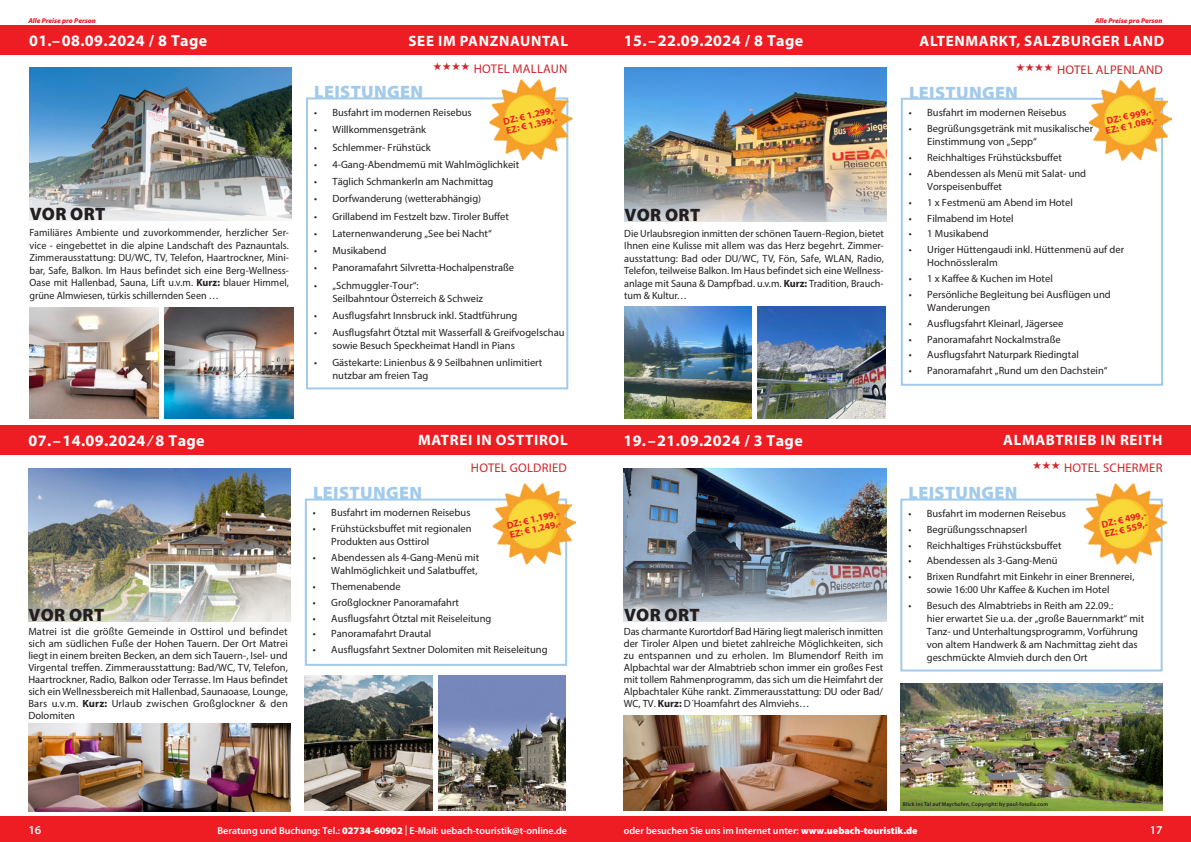
<style>
.page{position:relative;width:1191px;height:842px;background:#fff}
.page>*{position:absolute;margin:0;border:0;box-sizing:border-box;transform-origin:0 0}
.t1{font:900 18px "Myriad Pro";letter-spacing:.02em;color:#a2caeb}
.t2{font:900 18px "Myriad Pro";letter-spacing:.02em;color:#231f20}
.t3{font:700 16px "Myriad Pro";letter-spacing:.025em;color:#fff}
.t4{font:700 15px "Myriad Pro";letter-spacing:.045em;color:#fff}
.t5{font:12.6px "Myriad Pro";letter-spacing:.02em;color:#d1232a}
.t6{font:600 12px "Myriad Pro";color:#fff}
.t7{font:10.5px/13px "Myriad Pro";color:#231f20}
.t8{font:10.5px/12.5px "Myriad Pro";color:#231f20;text-align:justify;scale:.96 1}
.t9{font:600 10px "Myriad Pro";color:#fff}
.t10{font:700 9.7px/9.7px "Myriad Pro";color:#ee1d23}
.t11{font:italic 900 7px "Myriad Pro";color:#ee1d23}
.t12{font:600 5.5px "Myriad Pro";letter-spacing:.025em;color:#231f20}
.s1{font-weight:700}
.s2{font-weight:900}
</style>
<div class="page">
<div style="left:0;top:816px;width:1191px;height:26px;background:#ee1d23"></div>
<div style="left:0;top:26px;width:595px;height:29px;background:#ee1d23"></div>
<div style="left:0;top:425px;width:595px;height:30px;background:#ee1d23"></div>
<div style="left:595px;top:26px;width:596px;height:29px;background:#ee1d23"></div>
<div style="left:595px;top:425px;width:596px;height:30px;background:#ee1d23"></div>
<img style="left:28px;top:469px;width:263px;height:153px">
<div style="left:305px;top:499px;width:262px;height:167px;border:2px solid #a2caeb"></div>
<img style="left:485px;top:483px;width:92px;height:90px">
<img style="left:438px;top:675px;width:128px;height:136px">
<img style="left:305px;top:675px;width:127px;height:136px">
<img style="left:28px;top:724px;width:263px;height:87px">
<img style="left:900px;top:683px;width:262px;height:128px">
<img style="left:624px;top:715px;width:262px;height:96px">
<img style="left:624px;top:469px;width:262px;height:153px">
<div style="left:900px;top:499px;width:262px;height:172px;border:2px solid #a2caeb"></div>
<img style="left:1075px;top:483px;width:92px;height:90px">
<div style="left:900px;top:98px;width:263px;height:288px;border:2px solid #a2caeb"></div>
<img style="left:1081px;top:79px;width:92px;height:90px">
<img style="left:624px;top:68px;width:262px;height:153px">
<img style="left:757px;top:306px;width:128px;height:112px">
<img style="left:624px;top:306px;width:128px;height:112px">
<img style="left:30px;top:68px;width:262px;height:153px">
<div style="left:306px;top:97px;width:262px;height:292px;border:2px solid #a2caeb"></div>
<img style="left:481px;top:79px;width:92px;height:90px">
<img style="left:30px;top:307px;width:128px;height:111px">
<img style="left:164px;top:307px;width:129px;height:111px">
<p class="t11" style="left:28px;top:16px;width:69px">Alle Preise pro Person</p>
<p class="t11" style="left:1095px;top:16px;width:69px">Alle Preise pro Person</p>
<h2 class="t3" style="left:29px;top:30px;width:180px">01.–08.09.2024 / 8 Tage</h2>
<h1 class="t2" style="left:30px;top:202px;width:77px">VOR ORT</h1>
<p class="t8" style="left:30px;top:226px;width:272px">Familiäres Ambiente und zuvorkommender, herzlicher Ser&shy;vice - eingebettet in die alpine Landschaft des Paznauntals.<br>Zimmerausstattung: DU/WC, TV, Telefon, Haartrockner, Mini&shy;bar, Safe, Balkon. Im Haus befindet sich eine Berg-Wellness-Oase mit Hallenbad, Sauna, Lift u.v.m. <span class="s1">Kurz:</span> blauer Himmel, grüne Almwiesen, türkis schillernden Seen …</p>
<h3 class="t4" style="left:408px;top:31px;width:161px">SEE IM PANZNAUNTAL</h3>
<p class="t5" style="left:474px;top:61px;width:95px">HOTEL MALLAUN</p>
<p class="t10" style="left:502px;top:116px;width:55px;rotate:-13deg">DZ: € 1.299,-<br>EZ: € 1.399,-</p>
<h1 class="t1" style="left:314px;top:80px;width:110px">LEISTUNGEN</h1>
<p class="t7" style="left:314px;top:106px;width:159px">• Busfahrt im modernen Reisebus</p>
<p class="t7" style="left:314px;top:123px;width:114px">• Willkommensgetränk</p>
<p class="t7" style="left:314px;top:140px;width:118px">• Schlemmer- Frühstück</p>
<p class="t7" style="left:314px;top:158px;width:207px">• 4-Gang-Abendmemü mit Wahlmöglichkeit</p>
<p class="t7" style="left:314px;top:175px;width:181px">• Täglich Schmankerln am Nachmittag</p>
<p class="t7" style="left:314px;top:192px;width:169px">• Dorfwanderung (wetterabhängig)</p>
<p class="t7" style="left:314px;top:209px;width:196px">• Grillabend im Festzelt bzw. Tiroler Buffet</p>
<p class="t7" style="left:314px;top:227px;width:179px">• Laternenwanderung „See bei Nacht“</p>
<p class="t7" style="left:314px;top:244px;width:74px">• Musikabend</p>
<p class="t7" style="left:314px;top:261px;width:202px">• Panoramafahrt Silvretta-Hochalpenstraße</p>
<p class="t7" style="left:332px;top:278px;width:152px;text-indent:-18px">• „Schmuggler-Tour“:<br>Seilbahntour Österreich &amp; Schweiz</p>
<p class="t7" style="left:314px;top:309px;width:205px">• Ausflugsfahrt Innsbruck inkl. Stadtführung</p>
<p class="t7" style="left:332px;top:326px;width:233px;text-indent:-18px">• Ausflugsfahrt Ötztal mit Wasserfall &amp; Greifvogelschau sowie Besuch Speckheimat Handl in Pians</p>
<p class="t7" style="left:332px;top:356px;width:211px;text-indent:-18px">• Gästekarte: Linienbus &amp; 9 Seilbahnen unlimitiert nutzbar am freien Tag</p>
<h2 class="t3" style="left:29px;top:430px;width:178px">07.–14.09.2024 / 8 Tage</h2>
<h3 class="t4" style="left:418px;top:430px;width:151px">MATREI IN OSTTIROL</h3>
<h1 class="t2" style="left:29px;top:603px;width:77px">VOR ORT</h1>
<p class="t7" style="left:28px;top:626px;width:261px;line-height:12px;text-align:justify">Matrei ist die größte Gemeinde in Osttirol und befindet sich am südlichen Fuße der Hohen Tauern. Der Ort Matrei liegt in einem breiten Becken, an dem sich Tauern-, Isel- und Virgental treffen. Zimmerausstattung: Bad/WC, TV, Telefon, Haartrockner, Radio, Balkon oder Terrasse. Im Haus befindet sich ein Wellnessbereich mit Hallenbad, Saunaoase, Lounge, Bars u.v.m. <span class="s1">Kurz:</span> Urlaub zwischen Großglockner &amp; den Dolomiten</p>
<p class="t5" style="left:471px;top:460px;width:98px">HOTEL GOLDRIED</p>
<p class="t10" style="left:506px;top:520px;width:55px;rotate:-13deg">DZ: € 1.199,-<br>EZ: € 1.249,-</p>
<h1 class="t1" style="left:313px;top:480px;width:110px">LEISTUNGEN</h1>
<p class="t7" style="left:313px;top:506px;width:159px">• Busfahrt im modernen Reisebus</p>
<p class="t7" style="left:331px;top:522px;width:142px;text-indent:-18px">• Frühstücksbuffet mit regionalen<br>Produkten aus Osttirol</p>
<p class="t7" style="left:313px;top:551px;width:168px;text-align:right">• Abendessen als 4-Gang-Menü mit<br>Wahlmöglichkeit und Salatbuffet,</p>
<p class="t7" style="left:313px;top:580px;width:89px">• Themenabende</p>
<p class="t7" style="left:313px;top:596px;width:148px">• Großglockner Panoramafahrt</p>
<p class="t7" style="left:313px;top:611px;width:180px">• Ausflugsfahrt Ötztal mit Reiseleitung</p>
<p class="t7" style="left:313px;top:627px;width:120px">• Panoramafahrt Drautal</p>
<p class="t7" style="left:313px;top:643px;width:236px">• Ausflugsfahrt Sextner Dolomiten mit Reiseleitung</p>
<h2 class="t3" style="left:624px;top:30px;width:181px">15.–22.09.2024 / 8 Tage</h2>
<h3 class="t4" style="left:919px;top:31px;width:246px">ALTENMARKT, SALZBURGER LAND</h3>
<h1 class="t2" style="left:624px;top:203px;width:77px">VOR ORT</h1>
<p class="t7" style="left:624px;top:227px;width:261px;line-height:12.5px;text-align:justify">Die Urlaubsregion inmitten der schönen Tauern-Region, bietet Ihnen eine Kulisse mit allem was das Herz begehrt. Zimmer&shy;ausstattung: Bad oder DU/WC, TV, Fön, Safe, WLAN, Radio, Telefon, teilweise Balkon. Im Haus befindet sich eine Wellness&shy;anlage mit Sauna &amp; Dampfbad. u.v.m. <span class="s1">Kurz:</span> Tradition, Brauch&shy;tum &amp; Kultur…</p>
<p class="t5" style="left:1057px;top:62px;width:107px">HOTEL ALPENLAND</p>
<h1 class="t1" style="left:909px;top:80px;width:110px">LEISTUNGEN</h1>
<p class="t7" style="left:908px;top:106px;width:159px">• Busfahrt im modernen Reisebus</p>
<p class="t7" style="left:927px;top:122px;width:167px;text-indent:-18px">• Begrüßungsgetränk mit musikalischer<br>Einstimmung von „Sepp“</p>
<p class="t7" style="left:908px;top:151px;width:155px">• Reichhaltiges Frühstücksbuffet</p>
<p class="t7" style="left:927px;top:167px;width:160px;text-indent:-18px">• Abendessen als Menü mit Salat- und<br>Vorspeisenbuffet</p>
<p class="t7" style="left:908px;top:195px;width:165px">• 1 x Festmenü am Abend im Hotel</p>
<p class="t7" style="left:908px;top:211px;width:106px">• Filmabend im Hotel</p>
<p class="t7" style="left:908px;top:227px;width:81px">• 1 Musikabend</p>
<p class="t7" style="left:927px;top:243px;width:198px;text-indent:-18px">• Uriger Hüttengaudi inkl. Hüttenmenü auf der<br>Hochnössleralm</p>
<p class="t7" style="left:908px;top:272px;width:145px">• 1 x Kaffee &amp; Kuchen im Hotel</p>
<p class="t7" style="left:927px;top:288px;width:185px;text-indent:-18px">• Persönliche Begleitung bei Ausflügen und<br>Wanderungen</p>
<p class="t7" style="left:908px;top:316px;width:156px">• Ausflugsfahrt Kleinarl, Jägersee</p>
<p class="t7" style="left:908px;top:332px;width:153px">• Panoramafahrt Nockalmstraße</p>
<p class="t7" style="left:908px;top:348px;width:171px">• Ausflugsfahrt Naturpark Riedingtal</p>
<p class="t7" style="left:908px;top:364px;width:200px">• Panoramafahrt „Rund um den Dachstein“</p>
<p class="t10" style="left:1102px;top:117px;width:54px;text-align:center;rotate:-13deg">DZ: € 999,-<br>EZ: € 1.089,-</p>
<h2 class="t3" style="left:623px;top:430px;width:181px">19.–21.09.2024 / 3 Tage</h2>
<h3 class="t4" style="left:1003px;top:430px;width:161px">ALMABTRIEB IN REITH</h3>
<h1 class="t2" style="left:624px;top:603px;width:77px">VOR ORT</h1>
<p class="t7" style="left:624px;top:626px;width:261px;line-height:12px;text-align:justify">Das charmante Kurortdorf Bad Häring liegt malerisch inmitten der Tiroler Alpen und bietet zahlreiche Möglichkeiten, sich zu entspannen und zu erholen. Im Blumendorf Reith im Alpbachtal war der Almabtrieb schon immer ein großes Fest mit tollem Rahmenprogramm, das sich um die Heimfahrt der Alpbachtaler Kühe rankt. Zimmerausstattung: DU oder Bad/ WC, TV. <span class="s1">Kurz:</span> D´Hoamfahrt des Almviehs…</p>
<p class="t5" style="left:1064px;top:460px;width:100px">HOTEL SCHERMER</p>
<p class="t10" style="left:1100px;top:519px;width:47px;rotate:-13deg">DZ: € 499,-<br>EZ: € 559,-</p>
<h1 class="t1" style="left:908px;top:481px;width:110px">LEISTUNGEN</h1>
<p class="t7" style="left:908px;top:507px;width:159px">• Busfahrt im modernen Reisebus</p>
<p class="t7" style="left:908px;top:523px;width:120px">• Begrüßungsschnapserl</p>
<p class="t7" style="left:908px;top:538px;width:155px">• Reichhaltiges Frühstücksbuffet</p>
<p class="t7" style="left:908px;top:554px;width:151px">• Abendessen als 3-Gang-Menü</p>
<p class="t7" style="left:926px;top:570px;width:209px;text-indent:-18px">• Brixen Rundfahrt mit Einkehr in einer Brennerei, sowie 16:00 Uhr Kaffee &amp; Kuchen im Hotel</p>
<p class="t7" style="left:926px;top:599px;width:219px;text-indent:-18px">• Besuch des Almabtriebs in Reith am 22.09.:<br>hier erwartet Sie u.a. der „große Bauernmarkt“ mit Tanz- und Unterhaltungsprogramm, Vorführung von altem Handwerk &amp; am Nachmittag zieht das geschmückte Almvieh durch den Ort</p>
<p class="t12" style="left:902px;top:801px;width:147px">Blick ins Tal auf Mayrhofen, Copyright: by paul-fotolia.com</p>
<p class="t6" style="left:28px;top:822px;width:14px">16</p>
<p class="t9" style="left:217px;top:824px;width:351px">Beratung und Buchung: Tel.: <span class="s2">02734-60902</span> | E-Mail: uebach-touristik@t-online.de</p>
<p class="t9" style="left:624px;top:824px;width:295px">oder besuchen Sie uns im Internet unter: <span class="s2">www.uebach-touristik.de</span></p>
<p class="t6" style="left:1149px;top:822px;width:14px">17</p>
</div>
